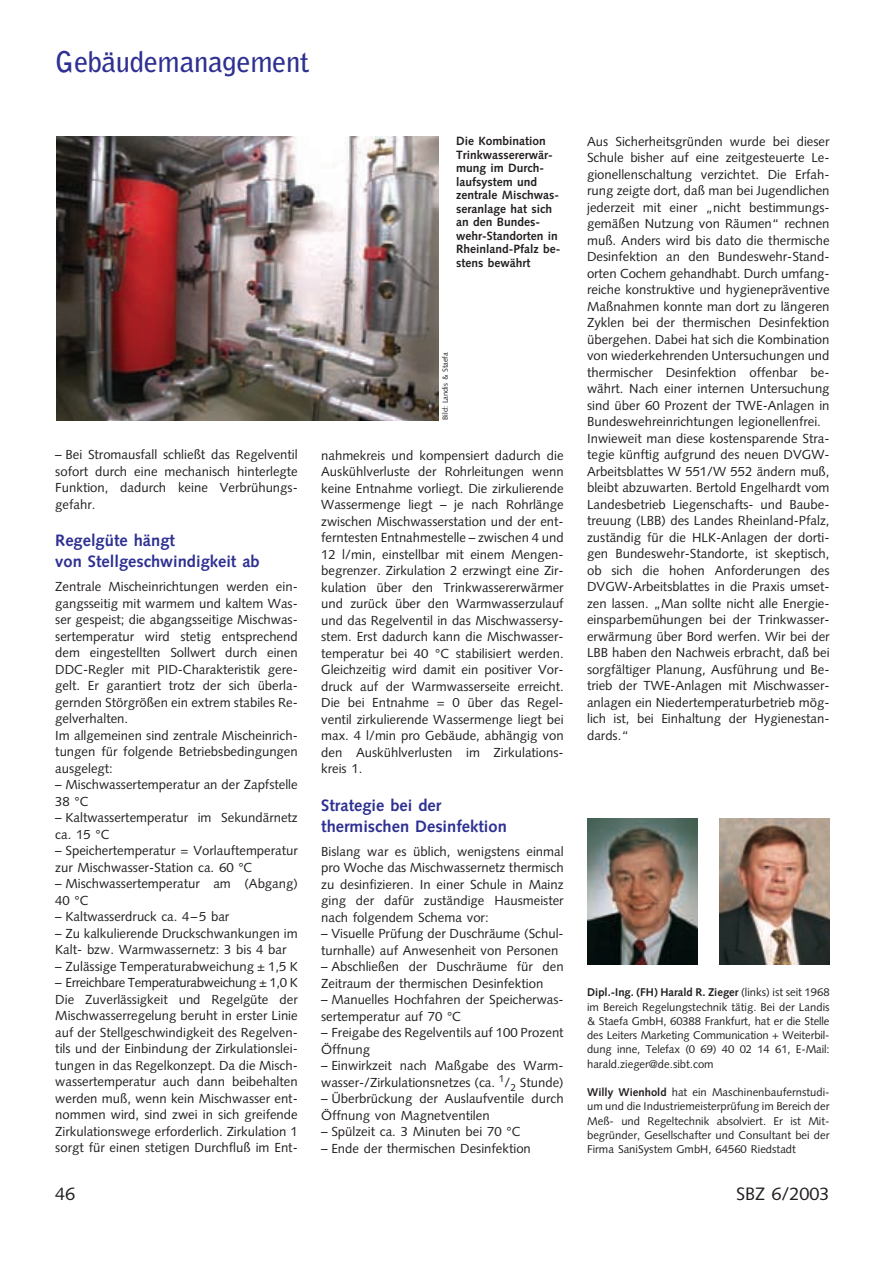
<style>
.page{position:relative;width:893px;height:1263px;background:#fff}
.page>*{position:absolute;margin:0;border:0;box-sizing:border-box;transform-origin:0 0}
.t1{font:700 28.5px "Bell Gothic";letter-spacing:-.01em;color:#2e3092}
.t2{font:18px "Syntax";color:#231f20}
.t3{font:700 16.5px/21px "Syntax";color:#2e3092}
.t4{font:13.2px/16.5px "Syntax";color:#231f20}
.t5{font:700 12px/13.5px "Syntax";color:#231f20}
.t6{font:11.25px/14.2px "Syntax";color:#231f20;text-align:justify}
.t7{font:7.5px "Syntax";color:#231f20}
.s1{font-weight:700}
</style>
<div class="page">
<img style="left:587px;top:818px;width:110px;height:146px">
<img style="left:719px;top:818px;width:110px;height:146px">
<img style="left:57px;top:136px;width:381px;height:285px">
<h1 class="t1" style="left:55px;top:51px;width:256px">Gebäudemanagement</h1>
<p class="t4" style="left:55px;top:448px;width:244px;text-align:justify">– Bei Stromausfall schließt das Regelventil sofort durch eine mechanisch hinterlegte Funktion, dadurch keine Verbrühungs&shy;gefahr.</p>
<p class="t3" style="left:55px;top:532px;width:206px">Regelgüte hängt<br>von Stellgeschwindigkeit ab</p>
<p class="t4" style="left:55px;top:580px;width:244px">Zentrale Mischeinrichtungen werden ein&shy;gangsseitig mit warmem und kaltem Was&shy;ser gespeist; die abgangsseitige Mischwas&shy;sertemperatur wird stetig entsprechend dem eingestellten Sollwert durch einen DDC-Regler mit PID-Charakteristik gere&shy;gelt. Er garantiert trotz der sich überla&shy;gernden Störgrößen ein extrem stabiles Re&shy;gelverhalten.<br>Im allgemeinen sind zentrale Mischeinrich&shy;tungen für folgende Betriebsbedingungen ausgelegt:</p>
<p class="t4" style="left:55px;top:778px;width:244px">– Mischwassertemperatur an der Zapfstelle<br>38 °C</p>
<p class="t4" style="left:55px;top:811px;width:244px">– Kaltwassertemperatur im Sekundärnetz ca. 15 °C</p>
<p class="t4" style="left:55px;top:844px;width:244px">– Speichertemperatur = Vorlauftemperatur zur Mischwasser-Station ca. 60 °C</p>
<p class="t4" style="left:55px;top:877px;width:244px">– Mischwassertemperatur am (Abgang)<br>40 °C</p>
<p class="t4" style="left:55px;top:910px;width:175px">– Kaltwasserdruck ca. 4–5 bar</p>
<p class="t4" style="left:55px;top:926px;width:244px">– Zu kalkulierende Druckschwankungen im<br>Kalt- bzw. Warmwassernetz: 3 bis 4 bar</p>
<p class="t4" style="left:55px;top:959px;width:244px">– Zulässige Temperaturabweichung ± 1,5 K</p>
<p class="t4" style="left:55px;top:976px;width:244px;text-align:justify">– Erreichbare Temperaturabweichung ± 1,0 K Die Zuverlässigkeit und Regelgüte der Mischwasserregelung beruht in erster Linie auf der Stellgeschwindigkeit des Regelven&shy;tils und der Einbindung der Zirkulationslei&shy;tungen in das Regelkonzept. Da die Misch&shy;wassertemperatur auch dann beibehalten werden muß, wenn kein Mischwasser ent&shy;nommen wird, sind zwei in sich greifende Zirkulationswege erforderlich. Zirkulation 1 sorgt für einen stetigen Durchfluß im Ent-</p>
<p class="t5" style="left:456px;top:135px;width:106px">Die Kombination<br>Trinkwassererwär&shy;mung im Durch&shy;laufsystem und zentrale Mischwas&shy;seranlage hat sich an den Bundes&shy;wehr-Standorten in<br>Rheinland-Pfalz be&shy;stens bewährt</p>
<p class="t7" style="left:442px;top:420px;width:69px;rotate:-90deg">Bild: Landis &amp; Staefa</p>
<p class="t4" style="left:321px;top:448px;width:244px;text-align:justify">nahmekreis und kompensiert dadurch die Auskühlverluste der Rohrleitungen wenn keine Entnahme vorliegt. Die zirkulierende Wassermenge liegt – je nach Rohrlänge zwischen Mischwasserstation und der ent&shy;ferntesten Entnahmestelle – zwischen 4 und 12 l/min, einstellbar mit einem Mengen&shy;begrenzer. Zirkulation 2 erzwingt eine Zir&shy;kulation über den Trinkwassererwärmer und zurück über den Warmwasserzulauf und das Regelventil in das Mischwassersy&shy;stem. Erst dadurch kann die Mischwasser&shy;temperatur bei 40 °C stabilisiert werden.<br>Gleichzeitig wird damit ein positiver Vor&shy;druck auf der Warmwasserseite erreicht.<br>Die bei Entnahme = 0 über das Regel&shy;ventil zirkulierende Wassermenge liegt bei max. 4 l/min pro Gebäude, abhängig von den Auskühlverlusten im Zirkulations&shy;kreis 1.</p>
<p class="t3" style="left:321px;top:796px;width:187px">Strategie bei der thermischen Desinfektion</p>
<p class="t4" style="left:321px;top:844px;width:244px;text-align:justify">Bislang war es üblich, wenigstens einmal pro Woche das Mischwassernetz thermisch zu desinfizieren. In einer Schule in Mainz ging der dafür zuständige Hausmeister nach folgendem Schema vor:</p>
<p class="t4" style="left:321px;top:927px;width:244px">– Visuelle Prüfung der Duschräume (Schul&shy;turnhalle) auf Anwesenheit von Personen</p>
<p class="t4" style="left:321px;top:960px;width:244px">– Abschließen der Duschräume für den<br>Zeitraum der thermischen Desinfektion</p>
<p class="t4" style="left:321px;top:993px;width:244px">– Manuelles Hochfahren der Speicherwas&shy;sertemperatur auf 70 °C</p>
<p class="t4" style="left:321px;top:1026px;width:244px">– Freigabe des Regelventils auf 100 Prozent<br>Öffnung</p>
<p class="t4" style="left:321px;top:1059px;width:244px">– Einwirkzeit nach Maßgabe des Warm&shy;wasser-/Zirkulationsnetzes (ca. <sup>1</sup>/<sub>2</sub> Stunde)</p>
<p class="t4" style="left:321px;top:1092px;width:244px">– Überbrückung der Auslaufventile durch<br>Öffnung von Magnetventilen</p>
<p class="t4" style="left:321px;top:1125px;width:201px">– Spülzeit ca. 3 Minuten bei 70 °C</p>
<p class="t4" style="left:321px;top:1141px;width:211px">– Ende der thermischen Desinfektion</p>
<p class="t4" style="left:587px;top:134px;width:244px">Aus Sicherheitsgründen wurde bei dieser Schule bisher auf eine zeitgesteuerte Le&shy;gionellenschaltung verzichtet. Die Erfah&shy;rung zeigte dort, daß man bei Jugendlichen jederzeit mit einer „nicht bestimmungs&shy;gemäßen Nutzung von Räumen“ rechnen muß. Anders wird bis dato die thermische Desinfektion an den Bundeswehr-Stand&shy;orten Cochem gehandhabt. Durch umfang&shy;reiche konstruktive und hygienepräventive Maßnahmen konnte man dort zu längeren Zyklen bei der thermischen Desinfektion übergehen. Dabei hat sich die Kombination von wiederkehrenden Untersuchungen und thermischer Desinfektion offenbar be&shy;währt. Nach einer internen Untersuchung sind über 60 Prozent der TWE-Anlagen in Bundeswehreinrichtungen legionellenfrei.<br>Inwieweit man diese kostensparende Stra&shy;tegie künftig aufgrund des neuen DVGW-Arbeitsblattes W 551/W 552 ändern muß, bleibt abzuwarten. Bertold Engelhardt vom Landesbetrieb Liegenschafts- und Baube&shy;treuung (LBB) des Landes Rheinland-Pfalz, zuständig für die HLK-Anlagen der dorti&shy;gen Bundeswehr-Standorte, ist skeptisch, ob sich die hohen Anforderungen des DVGW-Arbeitsblattes in die Praxis umset&shy;zen lassen. „Man sollte nicht alle Energie&shy;einsparbemühungen bei der Trinkwasser&shy;erwärmung über Bord werfen. Wir bei der LBB haben den Nachweis erbracht, daß bei sorgfältiger Planung, Ausführung und Be&shy;trieb der TWE-Anlagen mit Mischwasser&shy;anlagen ein Niedertemperaturbetrieb mög&shy;lich ist, bei Einhaltung der Hygienestan&shy;dards.“</p>
<p class="t6" style="left:587px;top:987px;width:244px"><span class="s1">Dipl.-Ing. (FH) Harald R. Zieger</span> (links) ist seit 1968 im Bereich Regelungstechnik tätig. Bei der Landis &amp; Staefa GmbH, 60388 Frankfurt, hat er die Stelle des Leiters Marketing Communication + Weiterbil&shy;dung inne, Telefax (0 69) 40 02 14 61, E-Mail: harald.zieger@de.sibt.com</p>
<p class="t6" style="left:587px;top:1086px;width:244px"><span class="s1">Willy Wienhold</span> hat ein Maschinenbaufernstudi&shy;um und die Industriemeisterprüfung im Bereich der Meß- und Regeltechnik absolviert. Er ist Mit&shy;begründer, Gesellschafter und Consultant bei der Firma SaniSystem GmbH, 64560 Riedstadt</p>
<h2 class="t2" style="left:55px;top:1186px;width:22px">46</h2>
<h2 class="t2" style="left:736px;top:1186px;width:95px">SBZ 6/2003</h2>
</div>
